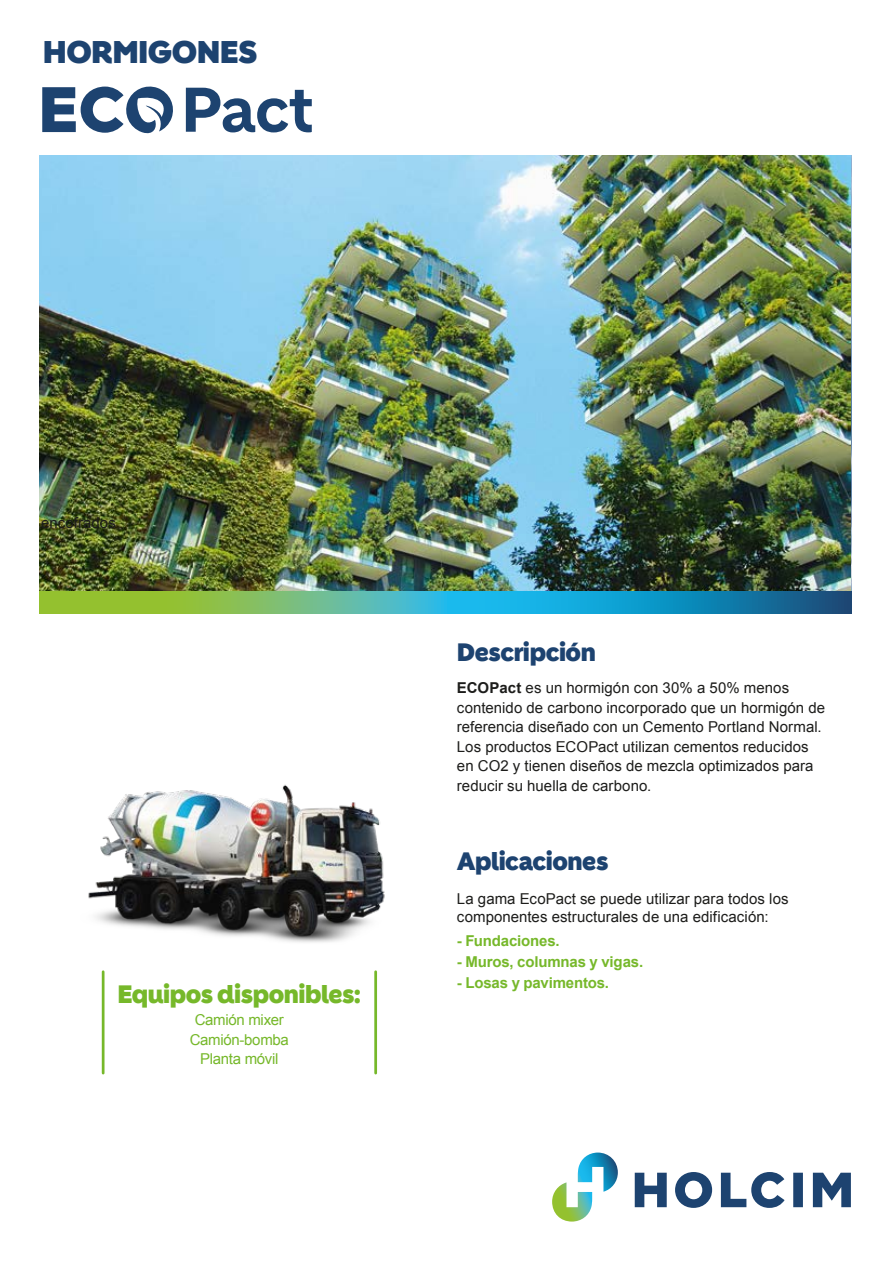
<style>
.page{position:relative;width:893px;height:1263px;background:#fff}
.page>*{position:absolute;margin:0;border:0;box-sizing:border-box;transform-origin:0 0}
.t1{font:700 61.2px "Holcim";color:#1d4370}
.t2{font:900 30.6px "Holcim Headline";letter-spacing:-.02em;color:#1d4370}
.t3{font:900 24.45px "Holcim Headline";letter-spacing:-.02em;color:#1d4370}
.t4{font:900 24.45px "Holcim Headline";letter-spacing:-.02em;color:#76b82a}
.t5{font:15px/19.5px "Arial";letter-spacing:.005em;color:#1d1d1b}
.t6{font:700 15px "Arial";letter-spacing:-.01em;color:#76b82a}
.t7{font:15px/19.5px "Arial";letter-spacing:-.02em;color:#76b82a;text-align:center}
.s1{font-weight:700}
</style>
<div class="page">
<svg style="left:635px;top:1172px;width:216px;height:36px"></svg>
<svg style="left:552px;top:1152px;width:66px;height:69px"></svg>
<svg style="left:42px;top:86px;width:131px;height:48px"></svg>
<svg style="left:40px;top:590px;width:810px;height:24px;background:#47a493"></svg>
<img style="left:40px;top:156px;width:810px;height:434px">
<img style="left:88px;top:784px;width:297px;height:159px">
<hr style="left:102px;top:972px;width:3px;height:101px;background:#76b82a">
<hr style="left:374px;top:972px;width:3px;height:101px;background:#76b82a">
<h2 class="t2" style="left:43px;top:34px;width:216px">HORMIGONES</h2>
<h1 class="t1" style="left:181px;top:74px;width:135px">Pact</h1>
<p class="t5" style="left:41px;top:513px;width:76px">encofrados</p>
<h3 class="t4" style="left:117px;top:979px;width:245px">Equipos disponibles:</h3>
<p class="t7" style="left:190px;top:1010px;width:101px">Camión mixer<br>Camión-bomba<br>Planta móvil</p>
<h3 class="t3" style="left:457px;top:637px;width:140px">Descripción</h3>
<p class="t5" style="left:457px;top:678px;width:370px"><span class="s1">ECOPact</span> es un hormigón con 30% a 50% menos contenido de carbono incorporado que un hormigón de referencia diseñado con un Cemento Portland Normal.<br>Los productos ECOPact utilizan cementos reducidos en CO2 y tienen diseños de mezcla optimizados para reducir su huella de carbono.</p>
<h3 class="t3" style="left:457px;top:847px;width:153px">Aplicaciones</h3>
<p class="t5" style="left:457px;top:889px;width:333px;line-height:18px">La gama EcoPact se puede utilizar para todos los componentes estructurales de una edificación:</p>
<p class="t6" style="left:457px;top:930px;width:104px">- Fundaciones.</p>
<p class="t6" style="left:457px;top:951px;width:188px">- Muros, columnas y vigas.</p>
<p class="t6" style="left:457px;top:972px;width:154px">- Losas y pavimentos.</p>
</div>
